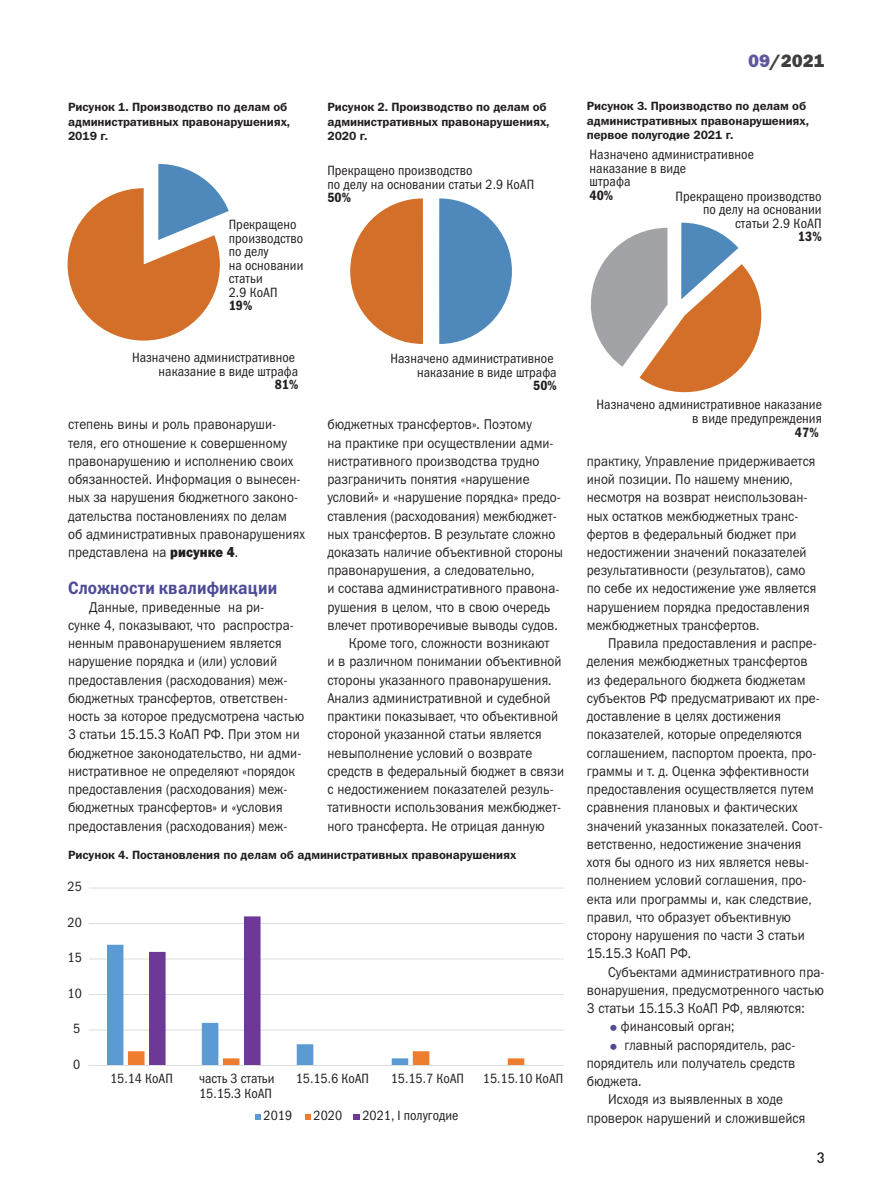
<style>
.page{position:relative;width:893px;height:1191px;background:#fff}
.page>*{position:absolute;margin:0;border:0;box-sizing:border-box;transform-origin:0 0}
.t1{font:600 18px "Franklin Gothic ITC";letter-spacing:.01em;color:#4e4b97;scale:.9 1}
.t2{font:800 18px "Franklin Gothic ITC";color:#3e3e3f}
.t3{font:500 15px "DIN Pro";color:#231f20}
.t4{font:14.25px/18.3px "Franklin Gothic ITC";letter-spacing:.005em;color:#231f20;scale:.9 1}
.t5{font:13.65px/13.6px "Franklin Gothic Cond ITC";letter-spacing:.005em;color:#231f20;text-align:right}
.t6{font:600 13.65px "Franklin Gothic Cond ITC";color:#231f20}
.t7{font:13.5px/13.5px "Franklin Gothic Cond ITC";letter-spacing:.005em;color:#231f20}
.t8{font:600 13.5px "Franklin Gothic Cond ITC";letter-spacing:.005em;color:#231f20}
.t9{font:600 12px/14.4px "Franklin Gothic ITC";letter-spacing:-.005em;color:#231f20}
.s1{color:#5e599e}
.s2{font-weight:800}
.s3{font-size:18px;color:#4e4b97}
</style>
<div class="page">
<svg style="left:68px;top:164px;width:161px;height:176px"></svg>
<svg style="left:439px;top:198px;width:73px;height:146px"></svg>
<svg style="left:350px;top:198px;width:73px;height:146px"></svg>
<svg style="left:591px;top:223px;width:170px;height:169px"></svg>
<hr style="left:89px;top:1029px;width:475px;height:1px;background:#dcdddf">
<hr style="left:89px;top:994px;width:475px;height:1px;background:#dcdddf">
<hr style="left:89px;top:958px;width:475px;height:1px;background:#dcdddf">
<hr style="left:89px;top:923px;width:475px;height:1px;background:#dcdddf">
<hr style="left:89px;top:887px;width:475px;height:1px;background:#dcdddf">
<svg style="left:107px;top:916px;width:417px;height:149px"></svg>
<hr style="left:89px;top:1065px;width:475px;height:1px;background:#dcdddf">
<svg style="left:255px;top:1114px;width:6px;height:6px"></svg>
<svg style="left:305px;top:1114px;width:6px;height:6px"></svg>
<svg style="left:354px;top:1114px;width:6px;height:6px"></svg>
<p class="t2" style="left:748px;top:50px;width:78px"><span class="s1">09</span>/2021</p>
<p class="t9" style="left:68px;top:100px;width:224px">Рисунок 1. Производство по делам об административных правонарушениях,<br>2019 г.</p>
<p class="t9" style="left:327px;top:100px;width:224px">Рисунок 2. Производство по делам об административных правонарушениях,<br>2020 г.</p>
<p class="t9" style="left:587px;top:99px;width:224px">Рисунок 3. Производство по делам об административных правонарушениях, первое полугодие 2021 г.</p>
<p class="t7" style="left:229px;top:218px;width:76px">Прекращено производство по делу<br>на основании статьи<br>2.9 КоАП</p>
<p class="t8" style="left:229px;top:297px;width:25px">19%</p>
<p class="t7" style="left:132px;top:351px;width:168px;text-align:right">Назначено административное наказание в виде штрафа</p>
<p class="t8" style="left:275px;top:377px;width:25px">81%</p>
<p class="t4" style="left:68px;top:415px;width:265px">степень вины и роль правонаруши&shy;теля, его отношение к совершенному правонарушению и исполнению своих обязанностей. Информация о вынесен&shy;ных за нарушения бюджетного законо&shy;дательства постановлениях по делам<br>об административных правонарушениях представлена на <span class="s2">рисунке 4</span>.</p>
<p class="t1" style="left:68px;top:576px;width:234px">Сложности квалификации</p>
<p class="t4" style="left:68px;top:597px;width:264px;text-indent:21px">Данные, приведенные на ри-<br>сунке 4, показывают, что распростра&shy;ненным правонарушением является нарушение порядка и (или) условий предоставления (расходования) меж&shy;бюджетных трансфертов, ответствен&shy;ность за которое предусмотрена частью 3 статьи 15.15.3 КоАП РФ. При этом ни бюджетное законодательство, ни адми&shy;нистративное не определяют «порядок предоставления (расходования) меж&shy;бюджетных трансфертов» и «условия предоставления (расходования) меж-</p>
<p class="t7" style="left:327px;top:164px;width:208px">Прекращено производство<br>по делу на основании статьи 2.9 КоАП</p>
<p class="t8" style="left:327px;top:190px;width:25px">50%</p>
<p class="t7" style="left:390px;top:352px;width:168px;text-align:right">Назначено административное наказание в виде штрафа</p>
<p class="t8" style="left:533px;top:378px;width:25px">50%</p>
<p class="t4" style="left:327px;top:415px;width:229px">бюджетных трансфертов». Поэтому</p>
<p class="t4" style="left:327px;top:433px;width:253px">на практике при осуществлении адми-</p>
<p class="t4" style="left:327px;top:452px;width:237px">нистративного производства трудно</p>
<p class="t4" style="left:327px;top:470px;width:226px">разграничить понятия «нарушение</p>
<p class="t4" style="left:327px;top:488px;width:261px">условий» и «нарушение порядка» предо-</p>
<p class="t4" style="left:327px;top:506px;width:256px">ставления (расходования) межбюджет-</p>
<p class="t4" style="left:327px;top:525px;width:255px">ных трансфертов. В результате сложно</p>
<p class="t4" style="left:327px;top:543px;width:263px">доказать наличие объективной стороны</p>
<p class="t4" style="left:327px;top:561px;width:232px">правонарушения, а следовательно,</p>
<p class="t4" style="left:327px;top:579px;width:259px">и состава административного правона-</p>
<p class="t4" style="left:327px;top:597px;width:249px">рушения в целом, что в свою очередь</p>
<p class="t4" style="left:327px;top:616px;width:257px">влечет противоречивые выводы судов.</p>
<p class="t4" style="left:349px;top:634px;width:225px">Кроме того, сложности возникают</p>
<p class="t4" style="left:327px;top:652px;width:262px">и в различном понимании объективной</p>
<p class="t4" style="left:327px;top:670px;width:251px">стороны указанного правонарушения.</p>
<p class="t4" style="left:327px;top:689px;width:249px">Анализ административной и судебной</p>
<p class="t4" style="left:327px;top:707px;width:258px">практики показывает, что объективной</p>
<p class="t4" style="left:327px;top:725px;width:240px">стороной указанной статьи является</p>
<p class="t4" style="left:327px;top:743px;width:229px">невыполнение условий о возврате</p>
<p class="t4" style="left:327px;top:762px;width:264px">средств в федеральный бюджет в связи</p>
<p class="t4" style="left:327px;top:780px;width:253px">с недостижением показателей резуль-</p>
<p class="t4" style="left:327px;top:798px;width:261px">тативности использования межбюджет-</p>
<p class="t4" style="left:327px;top:816px;width:243px">ного трансферта. Не отрицая данную</p>
<p class="t9" style="left:68px;top:847px;width:450px">Рисунок 4. Постановления по делам об административных правонарушениях</p>
<p class="t7" style="left:68px;top:880px;width:16px">25</p>
<p class="t7" style="left:68px;top:915px;width:16px">20</p>
<p class="t7" style="left:68px;top:950px;width:16px">15</p>
<p class="t7" style="left:68px;top:986px;width:16px">10</p>
<p class="t7" style="left:73px;top:1021px;width:9px">5</p>
<p class="t7" style="left:73px;top:1057px;width:9px">0</p>
<p class="t7" style="left:110px;top:1071px;width:64px">15.14 КоАП</p>
<p class="t7" style="left:199px;top:1070px;width:77px;line-height:15px">часть 3 статьи<br>15.15.3 КоАП</p>
<p class="t7" style="left:296px;top:1071px;width:75px">15.15.6 КоАП</p>
<p class="t7" style="left:391px;top:1071px;width:75px">15.15.7 КоАП</p>
<p class="t7" style="left:483px;top:1071px;width:82px">15.15.10 КоАП</p>
<p class="t7" style="left:264px;top:1109px;width:30px">2019</p>
<p class="t7" style="left:314px;top:1109px;width:30px">2020</p>
<p class="t7" style="left:362px;top:1109px;width:97px">2021, I полугодие</p>
<p class="t5" style="left:589px;top:148px;width:166px;text-align:left">Назначено административное наказание в виде<br>штрафа</p>
<p class="t6" style="left:589px;top:187px;width:25px">40%</p>
<p class="t5" style="left:675px;top:189px;width:148px">Прекращено производство по делу на основании статьи 2.9 КоАП</p>
<p class="t6" style="left:798px;top:229px;width:25px">13%</p>
<p class="t5" style="left:596px;top:398px;width:227px">Назначено административное наказание в виде предупреждения</p>
<p class="t6" style="left:795px;top:424px;width:25px">47%</p>
<p class="t4" style="left:587px;top:452px;width:257px">практику, Управление придерживается иной позиции. По нашему мнению, несмотря на возврат неиспользован&shy;ных остатков межбюджетных транс&shy;фертов в федеральный бюджет при недостижении значений показателей результативности (результатов), само по себе их недостижение уже является нарушением порядка предоставления межбюджетных трансфертов.</p>
<p class="t4" style="left:587px;top:634px;width:264px;text-indent:21px">Правила предоставления и распре&shy;деления межбюджетных трансфертов из федерального бюджета бюджетам субъектов РФ предусматривают их пре&shy;доставление в целях достижения показателей, которые определяются соглашением, паспортом проекта, про&shy;граммы и т. д. Оценка эффективности предоставления осуществляется путем сравнения плановых и фактических значений указанных показателей. Соот&shy;ветственно, недостижение значения хотя бы одного из них является невы&shy;полнением условий соглашения, про&shy;екта или программы и, как следствие, правил, что образует объективную сторону нарушения по части 3 статьи 15.15.3 КоАП РФ.</p>
<p class="t4" style="left:587px;top:962px;width:266px;text-align:justify;text-indent:21px">Субъектами административного пра&shy;вонарушения, предусмотренного частью 3 статьи 15.15.3 КоАП РФ, являются:</p>
<p class="t4" style="left:608px;top:1017px;width:142px"><span class="s3">•</span>финансовый орган;</p>
<p class="t4" style="left:587px;top:1035px;width:233px;text-align:justify;text-indent:21px"><span class="s3">•</span> главный распорядитель, рас&shy;порядитель или получатель средств бюджета.</p>
<p class="t4" style="left:587px;top:1090px;width:244px;text-align:center">Исходя из выявленных в ходе проверок нарушений и сложившейся</p>
<p class="t3" style="left:817px;top:1145px;width:9px">3</p>
</div>
